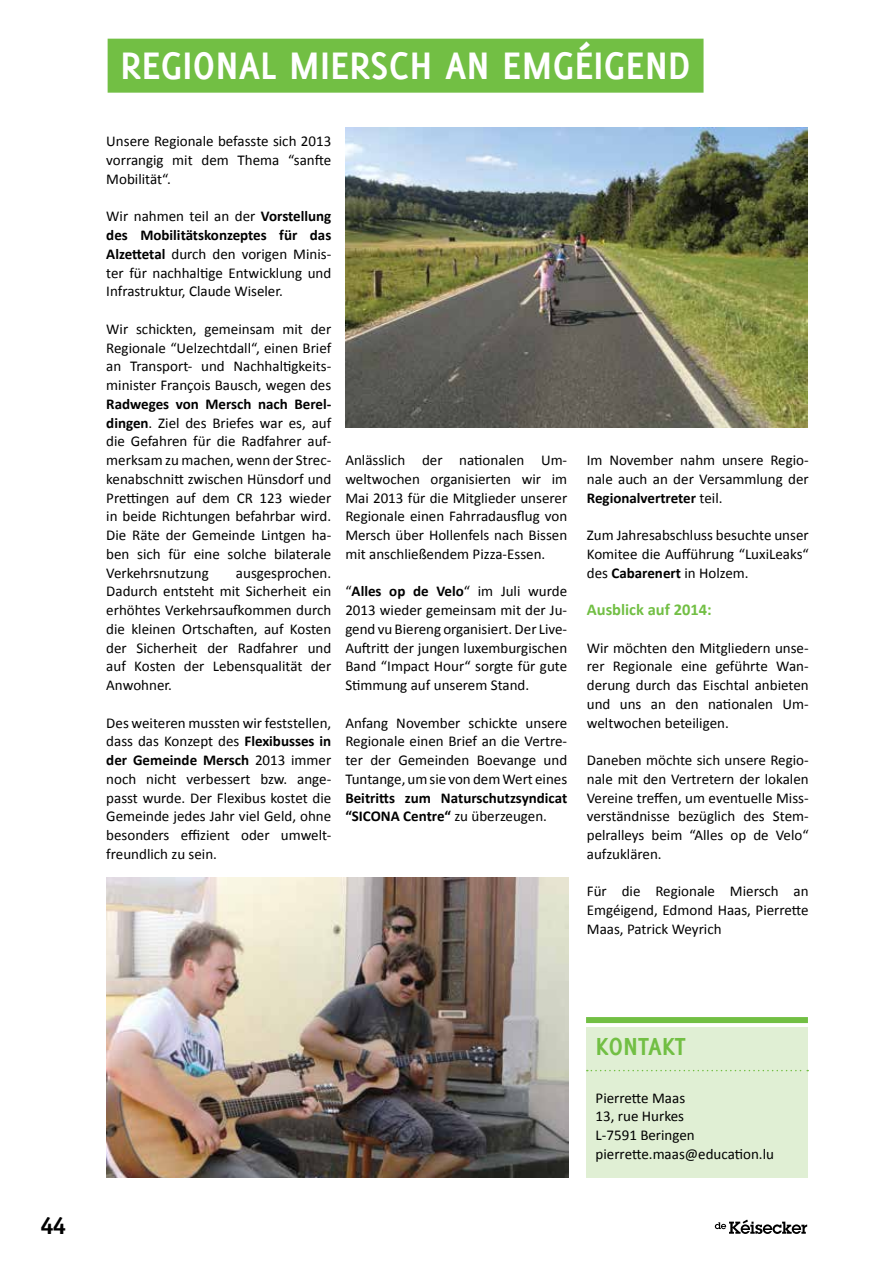
<style>
.page{position:relative;width:893px;height:1263px;background:#fff}
.page>*{position:absolute;margin:0;border:0;box-sizing:border-box;transform-origin:0 0}
.t1{font:700 42px "Delicious";color:#fff}
.t2{font:700 27px "Delicious";color:#72bf44}
.t3{font:700 24.75px "Officina Sans";color:#000}
.t4{font:700 16.5px "Calibri";color:#72bf44}
.t5{font:15px/18.8px "Calibri";color:#000;text-align:justify}
.t6{font:700 15px/18.8px "Calibri";color:#000}
.s1{font-weight:700}
.s2{font-weight:400}
</style>
<div class="page">
<div style="left:108px;top:39px;width:595px;height:54px;background:#72bf44"></div>
<img style="left:107px;top:878px;width:461px;height:300px">
<div style="left:586px;top:1028px;width:222px;height:150px;background:#e0efd4"></div>
<div style="left:586px;top:1017px;width:222px;height:6px;background:#72bf44"></div>
<svg style="left:587px;top:1070px;width:221px;height:1px"></svg>
<img style="left:345px;top:128px;width:463px;height:300px">
<svg style="left:715px;top:1219px;width:92px;height:15px"></svg>
<h3 class="t3" style="left:40px;top:1208px;width:28px">44</h3>
<h1 class="t1" style="left:120px;top:41px;width:567px">REGIONAL MIERSCH AN EMGÉIGEND</h1>
<p class="t5" style="left:106px;top:132px;width:227px">Unsere Regionale befasste sich 2013 vorrangig mit dem Thema “sanfte Mobilität“.</p>
<p class="t5" style="left:106px;top:207px;width:227px">Wir nahmen teil an der <span class="s1">Vorstellung des Mobilitätskonzeptes für das Alzettetal</span> durch den vorigen Minis&shy;ter für nachhaltige Entwicklung und Infrastruktur, Claude Wiseler.</p>
<p class="t5" style="left:106px;top:320px;width:227px">Wir schickten, gemeinsam mit der Regionale “Uelzechtdall“, einen Brief an Transport- und Nachhaltigkeits&shy;minister François Bausch, wegen des</p>
<p class="t5" style="left:106px;top:395px;width:227px"><span class="s1">Radweges von Mersch nach Berel&shy;dingen</span>. Ziel des Briefes war es, auf die Gefahren für die Radfahrer auf&shy;merksam zu machen, wenn der Strec&shy;kenabschnitt zwischen Hünsdorf und Prettingen auf dem CR 123 wieder in beide Richtungen befahrbar wird.<br>Die Räte der Gemeinde Lintgen ha&shy;ben sich für eine solche bilaterale Verkehrsnutzung</p>
<p class="t5" style="left:106px;top:563px;width:227px;text-indent:130px">ausgesprochen.<br>Dadurch entsteht mit Sicherheit ein erhöhtes Verkehrsaufkommen durch die kleinen Ortschaften, auf Kosten der Sicherheit der Radfahrer und auf Kosten der Lebensqualität der Anwohner.</p>
<p class="t5" style="left:106px;top:713px;width:227px">Des weiteren mussten wir feststellen, dass das Konzept des <span class="s1">Flexibusses in der Gemeinde Mersch</span> 2013 immer noch nicht verbessert bzw. ange&shy;passt wurde. Der Flexibus kostet die Gemeinde jedes Jahr viel Geld, ohne besonders effizient oder umwelt&shy;freundlich zu sein.</p>
<p class="t5" style="left:345px;top:451px;width:223px">Anlässlich der nationalen Um&shy;weltwochen organisierten wir im Mai 2013 für die Mitglieder unserer Regionale einen Fahrradausflug von Mersch über Hollenfels nach Bissen mit anschließendem Pizza-Essen.</p>
<p class="t5" style="left:345px;top:582px;width:223px">“<span class="s1">Alles op de Velo</span>“ im Juli wurde 2013 wieder gemeinsam mit der Ju&shy;gend vu Biereng organisiert. Der Live-Auftritt der jungen luxemburgischen Band “Impact Hour“ sorgte für gute Stimmung auf unserem Stand.</p>
<p class="t5" style="left:345px;top:713px;width:223px">Anfang November schickte unsere Regionale einen Brief an die Vertre&shy;ter der Gemeinden Boevange und Tuntange, um sie von dem Wert eines</p>
<p class="t6" style="left:345px;top:788px;width:223px">Beitritts zum Naturschutzsyndicat “SICONA Centre“ <span class="s2">zu überzeugen.</span></p>
<p class="t5" style="left:587px;top:451px;width:223px">Im November nahm unsere Regio&shy;nale auch an der Versammlung der <span class="s1">Regionalvertreter</span> teil.</p>
<p class="t5" style="left:587px;top:526px;width:223px">Zum Jahresabschluss besuchte unser Komitee die Aufführung “LuxiLeaks“ des <span class="s1">Cabarenert</span> in Holzem.</p>
<p class="t4" style="left:587px;top:599px;width:126px">Ausblick auf 2014:</p>
<p class="t5" style="left:587px;top:638px;width:223px">Wir möchten den Mitgliedern unse&shy;rer Regionale eine geführte Wan&shy;derung durch das Eischtal anbieten und uns an den nationalen Um&shy;weltwochen beteiligen.</p>
<p class="t5" style="left:587px;top:751px;width:223px">Daneben möchte sich unsere Regio&shy;nale mit den Vertretern der lokalen Vereine treffen, um eventuelle Miss&shy;verständnisse bezüglich des Stem&shy;pelralleys beim “Alles op de Velo“ aufzuklären.</p>
<p class="t5" style="left:587px;top:882px;width:223px">Für die Regionale Miersch an Emgéigend, Edmond Haas, Pierrette Maas, Patrick Weyrich</p>
<h2 class="t2" style="left:596px;top:1031px;width:92px">KONTAKT</h2>
<p class="t5" style="left:596px;top:1088px;width:180px;text-align:left">Pierrette Maas<br>13, rue Hurkes<br>L-7591 Beringen pierrette.maas@education.lu</p>
</div>
